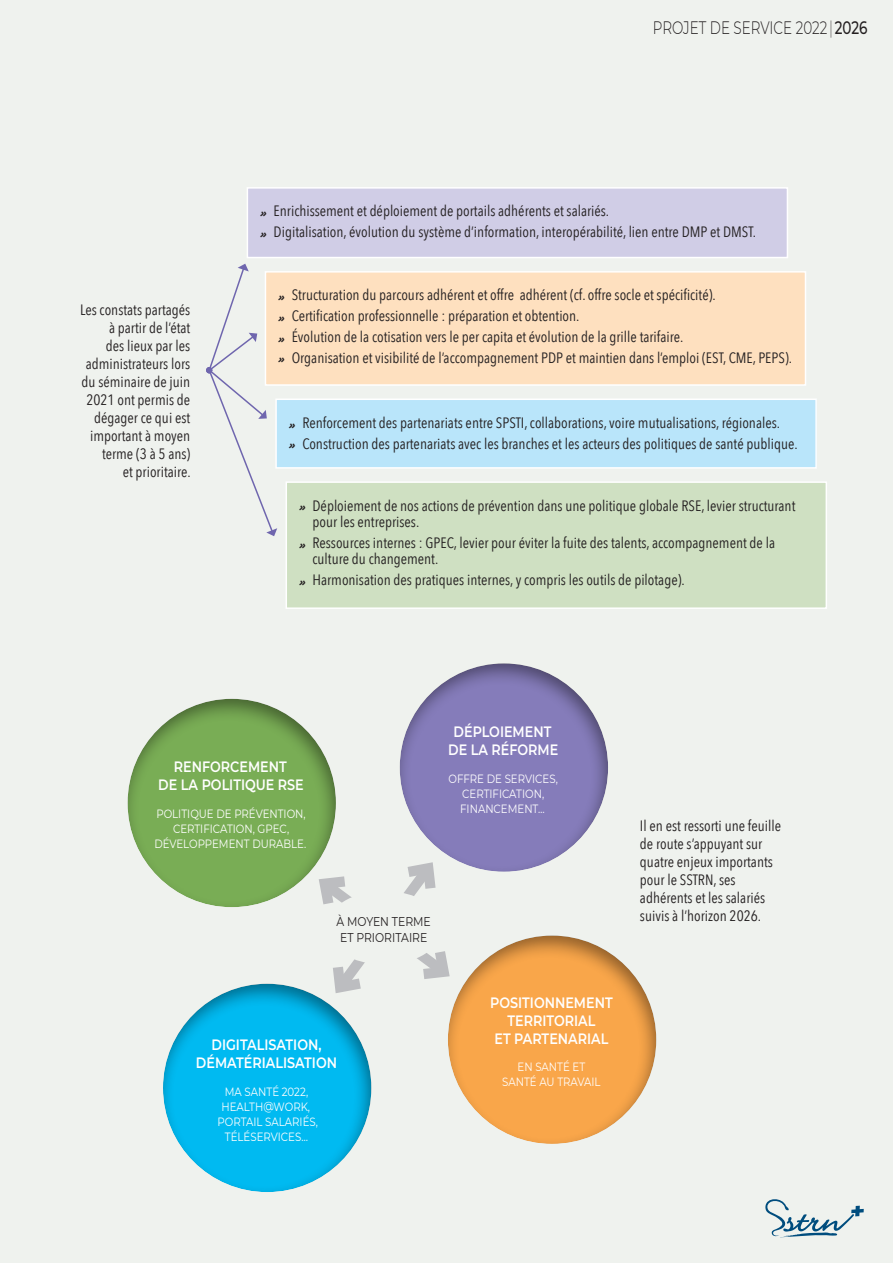
<style>
.page{position:relative;width:893px;height:1263px;background:#eff2ee}
.page>*{position:absolute;margin:0;border:0;box-sizing:border-box;transform-origin:0 0}
.t1{font:300 18px "Montserrat";color:#231f20;scale:.75 1}
.t2{font:15px/18px "Avenir Next Condensed";color:#231f20}
.t3{font:600 15px/18px "Montserrat";color:#fff;text-align:center;scale:.85 1}
.t4{font:12.75px/15.3px "Montserrat";color:#231f20;scale:.85 1}
.t5{font:12px/15px "Montserrat";color:#fff;text-align:center;scale:.85 1}
.s1{font-weight:200}
.s2{font-weight:500}
.s3{font-family:"Brush Hand New";font-size:12px}
</style>
<div class="page">
<div style="left:247px;top:188px;width:540px;height:70px;background:#d0cde6"></div>
<div style="left:247px;top:187px;width:541px;height:71px;border:2px solid #fff"></div>
<div style="left:265px;top:272px;width:540px;height:113px;background:#fee0bf"></div>
<div style="left:265px;top:271px;width:541px;height:115px;border:2px solid #fff"></div>
<div style="left:276px;top:399px;width:540px;height:69px;background:#b9e5fa"></div>
<div style="left:275px;top:398px;width:542px;height:71px;border:2px solid #fff"></div>
<div style="left:286px;top:482px;width:540px;height:126px;background:#cfe0c2"></div>
<div style="left:286px;top:481px;width:541px;height:128px;border:2px solid #fff"></div>
<div style="left:399px;top:662px;width:210px;height:210px;background:#231f20;opacity:.49"></div>
<div style="left:127px;top:698px;width:210px;height:210px;background:#231f20;opacity:.49"></div>
<div style="left:162px;top:983px;width:210px;height:210px;background:#231f20;opacity:.49"></div>
<div style="left:447px;top:935px;width:210px;height:210px;background:#231f20;opacity:.49"></div>
<svg style="left:310px;top:854px;width:148px;height:147px"></svg>
<div style="left:326px;top:891px;width:116px;height:74px;background:#eff2ee;border-radius:50%"></div>
<svg style="left:206px;top:264px;width:71px;height:272px"></svg>
<svg style="left:765px;top:1199px;width:99px;height:38px"></svg>
<p class="t1" style="left:653px;top:16px;width:288px">PROJET DE SERVICE 2022 <span class="s1">|</span> <span class="s2">2026</span></p>
<p class="t2" style="left:80px;top:300px;width:112px;text-align:right">Les constats partagés à partir de l’état<br>des lieux par les administrateurs lors du séminaire de juin<br>2021 ont permis de dégager ce qui est important à moyen terme (3 à 5 ans)<br>et prioritaire.</p>
<p class="t2" style="left:261px;top:200px;width:497px;line-height:20.7px"><span class="s3">»</span> Enrichissement et déploiement de portails adhérents et salariés.<br><span class="s3">»</span> Digitalisation, évolution du système d’information, interopérabilité, lien entre DMP et DMST.</p>
<p class="t2" style="left:279px;top:284px;width:514px;line-height:20.7px"><span class="s3">»</span> Structuration du parcours adhérent et offre adhérent (cf. offre socle et spécificité).<br><span class="s3">»</span> Certification professionnelle : préparation et obtention.<br><span class="s3">»</span> Évolution de la cotisation vers le per capita et évolution de la grille tarifaire.<br><span class="s3">»</span> Organisation et visibilité de l’accompagnement PDP et maintien dans l’emploi (EST, CME, PEPS).</p>
<p class="t2" style="left:290px;top:411px;width:510px;line-height:20.7px"><span class="s3">»</span> Renforcement des partenariats entre SPSTI, collaborations, voire mutualisations, régionales.<br><span class="s3">»</span> Construction des partenariats avec les branches et les acteurs des politiques de santé publique.</p>
<p class="t2" style="left:313px;top:496px;width:484px;line-height:16.5px;text-indent:-13px"><span class="s3">»</span> Déploiement de nos actions de prévention dans une politique globale RSE, levier structurant pour les entreprises.</p>
<p class="t2" style="left:313px;top:534px;width:464px;line-height:16.5px;text-indent:-13px"><span class="s3">»</span> Ressources internes : GPEC, levier pour éviter la fuite des talents, accompagnement de la culture du changement.</p>
<p class="t2" style="left:300px;top:570px;width:386px"><span class="s3">»</span> Harmonisation des pratiques internes, y compris les outils de pilotage).</p>
<p class="t3" style="left:158px;top:757px;width:173px">RENFORCEMENT<br>DE LA POLITIQUE RSE</p>
<p class="t5" style="left:154px;top:806px;width:180px">POLITIQUE DE PRÉVENTION,<br>CERTIFICATION, GPEC,<br>DÉVELOPPEMENT DURABLE.</p>
<p class="t3" style="left:448px;top:722px;width:131px">DÉPLOIEMENT<br>DE LA RÉFORME</p>
<p class="t5" style="left:448px;top:770px;width:130px">OFFRE DE SERVICES,<br>CERTIFICATION,<br>FINANCEMENT…</p>
<p class="t4" style="left:337px;top:914px;width:112px">À MOYEN TERME<br>ET PRIORITAIRE</p>
<p class="t3" style="left:196px;top:1035px;width:168px">DIGITALISATION,<br>DÉMATÉRIALISATION</p>
<p class="t5" style="left:218px;top:1083px;width:120px">MA SANTÉ 2022,<br>HEALTH@WORK,<br>PORTAIL SALARIÉS,<br>TÉLÉSERVICES…</p>
<p class="t3" style="left:490px;top:992px;width:146px">POSITIONNEMENT<br>TERRITORIAL<br>ET PARTENARIAL</p>
<p class="t5" style="left:502px;top:1059px;width:117px">EN SANTÉ ET<br>SANTÉ AU TRAVAIL</p>
<p class="t2" style="left:640px;top:816px;width:143px">Il en est ressorti une feuille de route s’appuyant sur quatre enjeux importants pour le SSTRN, ses adhérents et les salariés suivis à l’horizon 2026.</p>
</div>
